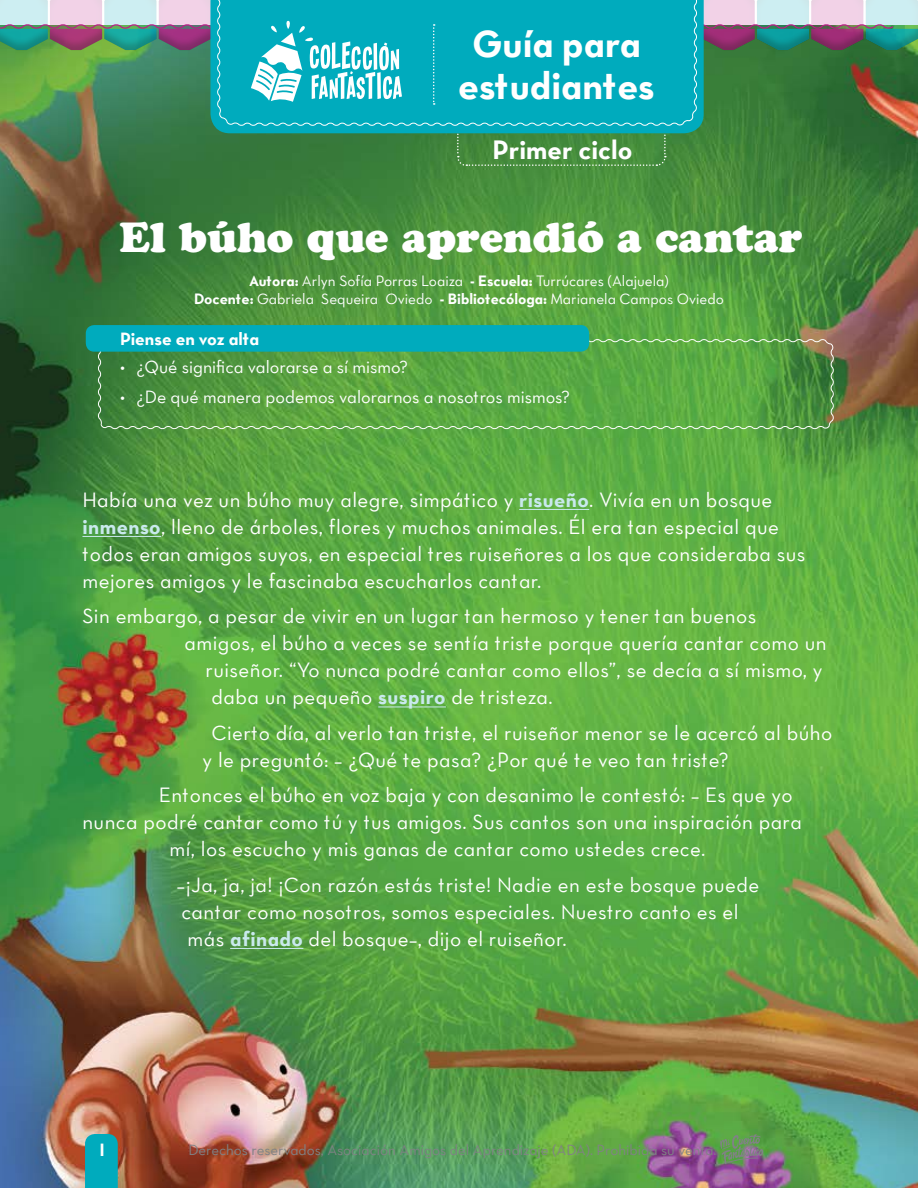
<style>
.page{position:relative;width:918px;height:1188px;background:#fff}
.page>*{position:absolute;margin:0;border:0;box-sizing:border-box;transform-origin:0 0}
.t1{font:42px "Cooper Black Std";color:#fff}
.t2{font:700 39px/42px "LPT Neutra";color:#fff;text-align:center}
.t3{font:700 27px "LPT Neutra";color:#fff}
.t4{font:500 21px/27px "LPT Neutra";letter-spacing:.02em;color:#fff}
.t5{font:18px "LPT Neutra";color:#fff}
.t6{font:700 18px "LPT Neutra";color:#fff}
.t7{font:500 15.3px/17.4px "LPT Neutra";color:#fff;text-align:center}
.t8{font:500 15px "LPT Neutra";color:#808285}
.s1{font-weight:700}
.s2{font-weight:700;color:#c9e9ed}
</style>
<div class="page">
<img style="left:0;top:167px;width:918px;height:1021px">
<svg style="left:720px;top:1134px;width:43px;height:30px"></svg>
<hr style="left:519px;top:509px;width:70px;height:1px;background:#c9e9ed">
<hr style="left:82px;top:536px;width:79px;height:1px;background:#c9e9ed">
<hr style="left:378px;top:707px;width:68px;height:1px;background:#c9e9ed">
<hr style="left:230px;top:948px;width:73px;height:1px;background:#c9e9ed">
<svg style="left:97px;top:338px;width:738px;height:92px;background:#59a244"></svg>
<div style="left:86px;top:325px;width:503px;height:27px;background:#00abbd;border-radius:9px"></div>
<svg style="left:0;top:0;width:918px;height:167px;background:#3b9987"></svg>
<div style="left:85px;top:1134px;width:33px;height:54px;background:#00abbd"></div>
<h2 class="t2" style="left:458px;top:22px;width:198px">Guía para estudiantes</h2>
<p class="t3" style="left:493px;top:133px;width:141px">Primer ciclo</p>
<h1 class="t1" style="left:119px;top:212px;width:685px">El búho que aprendió a cantar</h1>
<p class="t7" style="left:194px;top:272px;width:531px"><span class="s1">Autora:</span> Arlyn Sofía Porras Loaiza <span class="s1">- Escuela:</span> Turrúcares (Alajuela)<br><span class="s1">Docente:</span> Gabriela Sequeira Oviedo <span class="s1">- Bibliotecóloga:</span> Marianela Campos Oviedo</p>
<p class="t6" style="left:120px;top:327px;width:141px">Piense en voz alta</p>
<p class="t5" style="left:120px;top:356px;width:289px">• ¿Qué significa valorarse a sí mismo?</p>
<p class="t5" style="left:120px;top:386px;width:451px">• ¿De qué manera podemos valorarnos a nosotros mismos?</p>
<p class="t4" style="left:82px;top:486px;width:725px">Había una vez un búho muy alegre, simpático y <span class="s2">risueño</span>. Vivía en un bosque <span class="s2">inmenso</span>, lleno de árboles, flores y muchos animales. Él era tan especial que todos eran amigos suyos, en especial tres ruiseñores a los que consideraba sus mejores amigos y le fascinaba escucharlos cantar.</p>
<p class="t4" style="left:82px;top:602px;width:675px">Sin embargo, a pesar de vivir en un lugar tan hermoso y tener tan buenos</p>
<p class="t4" style="left:184px;top:629px;width:644px">amigos, el búho a veces se sentía triste porque quería cantar como un</p>
<p class="t4" style="left:205px;top:656px;width:619px">ruiseñor. “Yo nunca podré cantar como ellos”, se decía a sí mismo, y</p>
<p class="t4" style="left:211px;top:683px;width:343px">daba un pequeño <span class="s2">suspiro</span> de tristeza.</p>
<p class="t4" style="left:202px;top:719px;width:631px;text-indent:9px">Cierto día, al verlo tan triste, el ruiseñor menor se le acercó al búho y le preguntó: – ¿Qué te pasa? ¿Por qué te veo tan triste?</p>
<p class="t4" style="left:159px;top:781px;width:635px">Entonces el búho en voz baja y con desanimo le contestó: – Es que yo</p>
<p class="t4" style="left:82px;top:808px;width:721px">nunca podré cantar como tú y tus amigos. Sus cantos son una inspiración para</p>
<p class="t4" style="left:169px;top:835px;width:537px">mí, los escucho y mis ganas de cantar como ustedes crece.</p>
<p class="t4" style="left:177px;top:871px;width:584px">–¡Ja, ja, ja! ¡Con razón estás triste! Nadie en este bosque puede cantar como nosotros, somos especiales. Nuestro canto es el más <span class="s2">afinado</span> del bosque–, dijo el ruiseñor.</p>
<p class="t6" style="left:98px;top:1138px;width:8px">1</p>
<p class="t8" style="left:188px;top:1141px;width:530px">Derechos reservados, Asociación Amigos del Aprendizaje (ADA). Prohibida su venta.</p>
</div>
